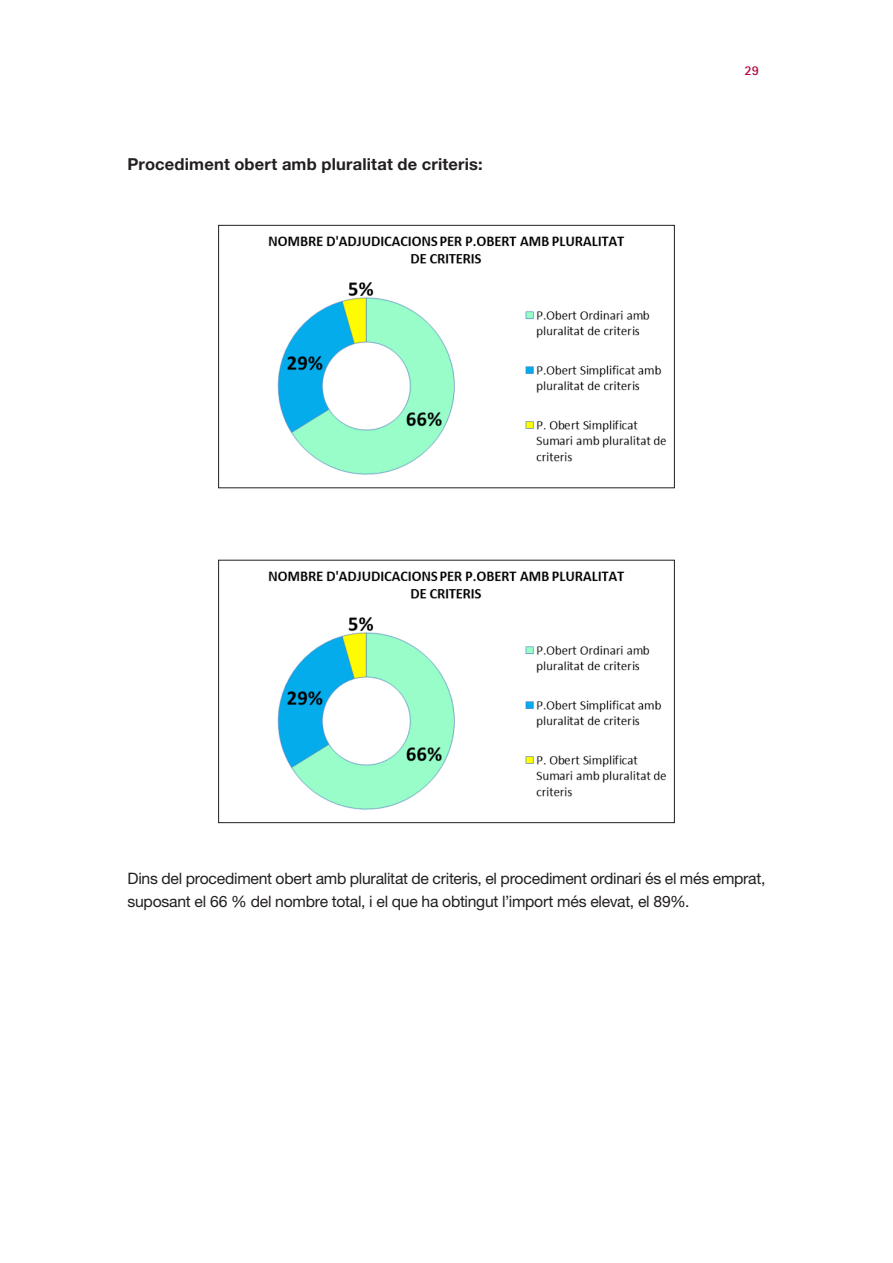
<style>
.page{position:relative;width:893px;height:1263px;background:#fff}
.page>*{position:absolute;margin:0;border:0;box-sizing:border-box;transform-origin:0 0}
.AD_Títol_4{font:700 16.5px "Helvetica Neue LT Std";letter-spacing:.01em;color:#231f20}
.AD_Text{font:15.75px/22.4px "Helvetica Neue LT Std";letter-spacing:-.015em;color:#231f20}
.t1{font:700 13.5px "Rotis Sans Serif Std";color:#b30437}
</style>
<div class="page">
<img style="left:268px;top:235px;width:398px;height:240px">
<div style="left:218px;top:225px;width:457px;height:263px;border:1px solid #231f20"></div>
<img style="left:268px;top:570px;width:398px;height:240px">
<div style="left:218px;top:560px;width:457px;height:263px;border:1px solid #231f20"></div>
<p class="AD_Títol_4" style="left:128px;top:154px;width:357px">Procediment obert amb pluralitat de criteris:</p>
<p class="t1" style="left:744px;top:62px;width:16px">29</p>
<p class="AD_Text" style="left:128px;top:867px;width:639px">Dins del procediment obert amb pluralitat de criteris, el procediment ordinari és el més emprat, suposant el 66 % del nombre total, i el que ha obtingut l’import més elevat, el 89%.</p>
</div>
